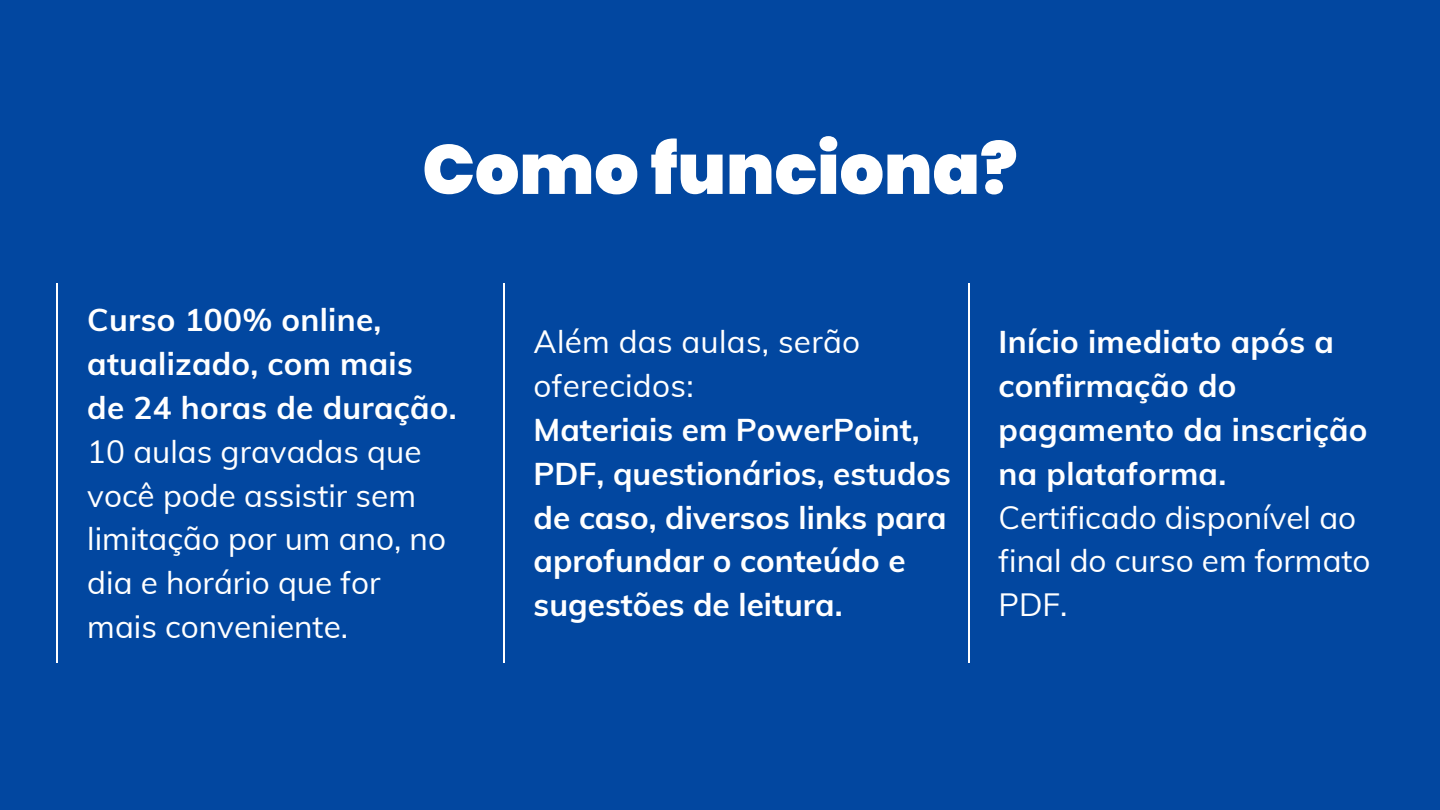
<style>
.page{position:relative;width:1440px;height:810px;background:#0247a0}
.page>*{position:absolute;margin:0;border:0;box-sizing:border-box;transform-origin:0 0}
.t1{font:900 69.75px "Poppins";color:#fff}
.t2{font:700 31.5px/43.8px "Muli";letter-spacing:.01em;color:#fff}
.t3{font:31.5px/43.8px "Muli";color:#fff}
</style>
<div class="page">
<svg style="left:57px;top:283px;width:1px;height:379px"></svg>
<svg style="left:503px;top:283px;width:1px;height:379px"></svg>
<svg style="left:968px;top:283px;width:1px;height:379px"></svg>
<h1 class="t1" style="left:422px;top:121px;width:597px">Como funciona?</h1>
<p class="t2" style="left:87px;top:297px;width:371px">Curso 100% online, atualizado, com mais de 24 horas de duração.</p>
<p class="t3" style="left:87px;top:429px;width:360px">10 aulas gravadas que você pode assistir sem limitação por um ano, no dia e horário que for mais conveniente.</p>
<p class="t3" style="left:534px;top:319px;width:328px">Além das aulas, serão oferecidos:</p>
<p class="t2" style="left:534px;top:407px;width:419px">Materiais em PowerPoint,<br>PDF, questionários, estudos de caso, diversos links para aprofundar o conteúdo e sugestões de leitura.</p>
<p class="t2" style="left:999px;top:319px;width:370px">Início imediato após a confirmação do pagamento da inscrição na plataforma.</p>
<p class="t3" style="left:999px;top:495px;width:374px">Certificado disponível ao final do curso em formato<br>PDF.</p>
</div>
